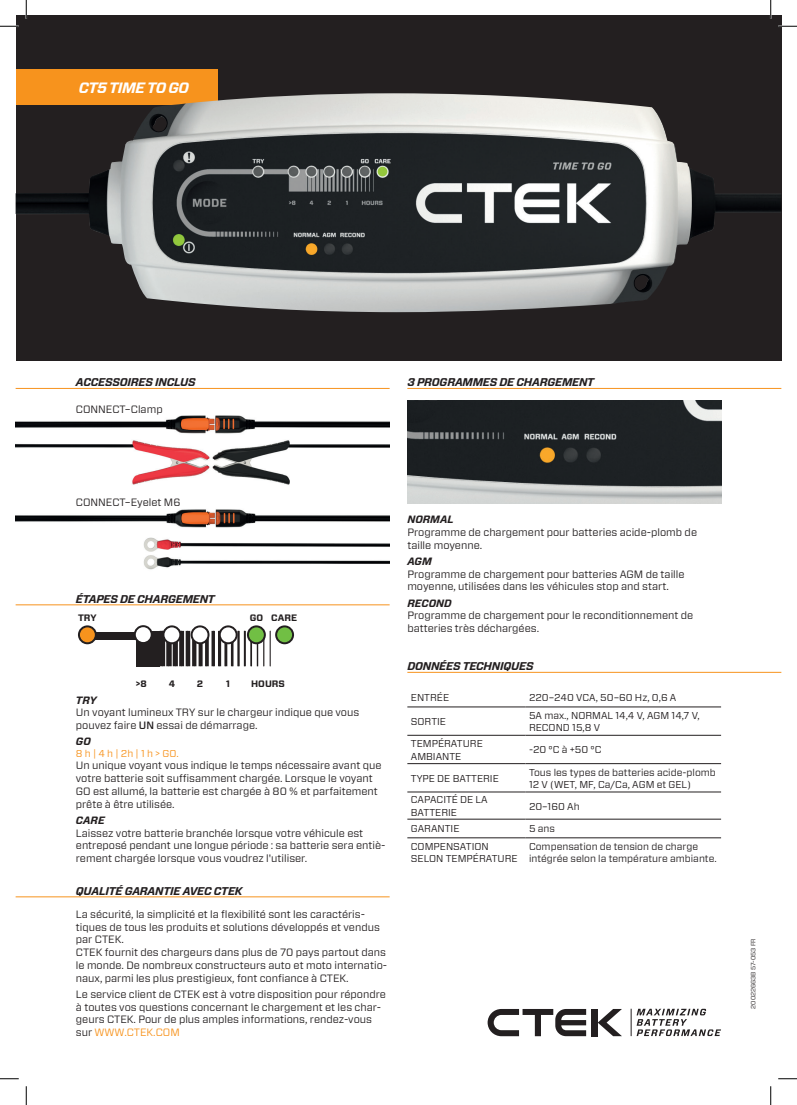
<style>
.page{position:relative;width:797px;height:1105px;background:#fff}
.page>*{position:absolute;margin:0;border:0;box-sizing:border-box;transform-origin:0 0}
.t1{font:italic 700 15px "Forza";letter-spacing:-.04em;color:#fff}
.t2{font:italic 700 11.25px "Forza";letter-spacing:-.02em;color:#231f20}
.t3{font:10.62px/12.8px "Forza";color:#231f20}
.t4{font:italic 700 10.62px "Forza";color:#231f20}
.t5{font:10px/12px "Forza";color:#231f20}
.t6{font:10px "Forza";color:#f7931d}
.t7{font:700 9.38px "Forza";color:#231f20}
.t8{font:6.25px "Forza";color:#231f20}
.s1{font-weight:500}
.s2{color:#f7931d}
</style>
<div class="page">
<div style="left:16px;top:16px;width:765px;height:345px;background:#231f20"></div>
<div style="left:16px;top:69px;width:201px;height:36px;background:#f7931d"></div>
<div style="left:591px;top:1009px;width:6px;height:27px;background:#231f20"></div>
<svg style="left:597px;top:1009px;width:25px;height:27px"></svg>
<svg style="left:487px;top:1009px;width:99px;height:27px"></svg>
<svg style="left:631px;top:1009px;width:90px;height:27px"></svg>
<img style="left:16px;top:93px;width:765px;height:219px">
<hr style="left:16px;top:604px;width:373px;height:1px;background:#f7931d">
<img style="left:16px;top:415px;width:373px;height:70px">
<img style="left:16px;top:509px;width:373px;height:61px">
<hr style="left:407px;top:672px;width:374px;height:1px;background:#f7931d">
<hr style="left:16px;top:896px;width:373px;height:1px;background:#f7931d">
<hr style="left:407px;top:707px;width:118px;height:1px;background:#231f20">
<hr style="left:525px;top:707px;width:196px;height:1px;background:#231f20">
<hr style="left:407px;top:735px;width:118px;height:1px;background:#231f20">
<hr style="left:525px;top:735px;width:196px;height:1px;background:#231f20">
<hr style="left:407px;top:763px;width:118px;height:1px;background:#231f20">
<hr style="left:525px;top:763px;width:196px;height:1px;background:#231f20">
<hr style="left:407px;top:792px;width:118px;height:1px;background:#231f20">
<hr style="left:525px;top:792px;width:196px;height:1px;background:#231f20">
<hr style="left:407px;top:819px;width:118px;height:1px;background:#231f20">
<hr style="left:525px;top:819px;width:196px;height:1px;background:#231f20">
<hr style="left:407px;top:837px;width:118px;height:1px;background:#231f20">
<hr style="left:525px;top:837px;width:196px;height:1px;background:#231f20">
<hr style="left:407px;top:388px;width:374px;height:1px;background:#f7931d">
<hr style="left:16px;top:388px;width:373px;height:1px;background:#f7931d">
<img style="left:407px;top:401px;width:314px;height:103px">
<div style="left:80px;top:631px;width:65px;height:8px;background:#231f20"></div>
<div style="left:136px;top:631px;width:24px;height:35px;background:#231f20"></div>
<svg style="left:78px;top:625px;width:19px;height:19px"></svg>
<div style="left:166px;top:631px;width:6px;height:35px;background:#231f20"></div>
<div style="left:160px;top:631px;width:5px;height:35px;background:#231f20"></div>
<div style="left:173px;top:631px;width:5px;height:35px;background:#231f20"></div>
<div style="left:179px;top:631px;width:5px;height:35px;background:#231f20"></div>
<hr style="left:186px;top:631px;width:4px;height:35px;background:#231f20">
<svg style="left:192px;top:640px;width:4px;height:26px"></svg>
<div style="left:198px;top:631px;width:5px;height:35px;background:#231f20"></div>
<svg style="left:205px;top:638px;width:4px;height:28px"></svg>
<svg style="left:211px;top:631px;width:4px;height:35px"></svg>
<hr style="left:218px;top:631px;width:3px;height:35px;background:#231f20">
<hr style="left:224px;top:631px;width:3px;height:35px;background:#231f20">
<hr style="left:231px;top:631px;width:2px;height:35px;background:#231f20">
<hr style="left:237px;top:631px;width:3px;height:35px;background:#231f20">
<hr style="left:244px;top:631px;width:2px;height:35px;background:#231f20">
<hr style="left:250px;top:631px;width:2px;height:35px;background:#231f20">
<hr style="left:257px;top:631px;width:1px;height:35px;background:#231f20">
<hr style="left:263px;top:631px;width:1px;height:35px;background:#231f20">
<hr style="left:270px;top:631px;width:1px;height:35px;background:#231f20">
<svg style="left:191px;top:625px;width:18px;height:19px"></svg>
<div style="left:193px;top:627px;width:14px;height:15px;background:#fff;border-radius:50%"></div>
<svg style="left:219px;top:625px;width:19px;height:19px"></svg>
<div style="left:221px;top:627px;width:15px;height:15px;background:#fff;border-radius:50%"></div>
<svg style="left:275px;top:625px;width:19px;height:19px"></svg>
<div style="left:277px;top:627px;width:15px;height:15px;background:#71bf44;border-radius:50%"></div>
<svg style="left:247px;top:625px;width:19px;height:19px"></svg>
<svg style="left:162px;top:625px;width:19px;height:19px"></svg>
<svg style="left:134px;top:625px;width:19px;height:19px"></svg>
<div style="left:136px;top:627px;width:15px;height:15px;background:#fff;border-radius:50%"></div>
<svg style="left:0;top:25px;width:19px;height:2px"></svg>
<svg style="left:778px;top:25px;width:19px;height:2px"></svg>
<svg style="left:0;top:1078px;width:19px;height:1px"></svg>
<svg style="left:778px;top:1078px;width:19px;height:1px"></svg>
<svg style="left:25px;top:0;width:2px;height:19px"></svg>
<svg style="left:25px;top:1086px;width:2px;height:19px"></svg>
<svg style="left:770px;top:0;width:1px;height:19px"></svg>
<svg style="left:770px;top:1086px;width:1px;height:19px"></svg>
<h1 class="t1" style="left:79px;top:77px;width:112px">CT5 TIME TO GO</h1>
<p class="t2" style="left:76px;top:375px;width:121px">ACCESSOIRES INCLUS</p>
<p class="t2" style="left:407px;top:375px;width:188px">3 PROGRAMMES DE CHARGEMENT</p>
<p class="t3" style="left:76px;top:403px;width:88px">CONNECT–Clamp</p>
<p class="t3" style="left:76px;top:496px;width:106px">CONNECT–Eyelet M6</p>
<p class="t2" style="left:76px;top:591px;width:140px">ÉTAPES DE CHARGEMENT</p>
<p class="t7" style="left:78px;top:612px;width:20px">TRY</p>
<p class="t7" style="left:250px;top:612px;width:49px">GO CARE</p>
<p class="t7" style="left:136px;top:678px;width:12px">&gt;8</p>
<p class="t7" style="left:169px;top:678px;width:8px">4</p>
<p class="t7" style="left:197px;top:678px;width:8px">2</p>
<p class="t7" style="left:226px;top:678px;width:5px">1</p>
<p class="t7" style="left:251px;top:678px;width:35px">HOURS</p>
<p class="t4" style="left:76px;top:693px;width:22px">TRY</p>
<p class="t3" style="left:76px;top:706px;width:285px">Un voyant lumineux TRY sur le chargeur indique que vous pouvez faire <span class="s1">UN</span> essai de démarrage.</p>
<p class="t4" style="left:76px;top:734px;width:16px">GO</p>
<p class="t6" style="left:76px;top:746px;width:104px">8 h | 4 h | 2h | 1 h &gt; GO.</p>
<p class="t3" style="left:76px;top:759px;width:307px">Un unique voyant vous indique le temps nécessaire avant que votre batterie soit suffisamment chargée. Lorsque le voyant GO est allumé, la batterie est chargée à 80 % et parfaitement prête à être utilisée.</p>
<p class="t4" style="left:76px;top:813px;width:30px">CARE</p>
<p class="t3" style="left:76px;top:826px;width:311px">Laissez votre batterie branchée lorsque votre véhicule est entreposé pendant une longue période : sa batterie sera entiè&shy;rement chargée lorsque vous voudrez l'utiliser.</p>
<p class="t2" style="left:76px;top:883px;width:168px">QUALITÉ GARANTIE AVEC CTEK</p>
<p class="t3" style="left:76px;top:908px;width:313px">La sécurité, la simplicité et la flexibilité sont les caractéris&shy;tiques de tous les produits et solutions développés et vendus par CTEK.<br>CTEK fournit des chargeurs dans plus de 70 pays partout dans le monde. De nombreux constructeurs auto et moto internatio&shy;naux, parmi les plus prestigieux, font confiance à CTEK.</p>
<p class="t3" style="left:76px;top:988px;width:311px">Le service client de CTEK est à votre disposition pour répondre à toutes vos questions concernant le chargement et les char&shy;geurs CTEK. Pour de plus amples informations, rendez-vous sur <span class="s2">WWW.CTEK.COM</span></p>
<p class="t4" style="left:407px;top:512px;width:48px">NORMAL</p>
<p class="t3" style="left:407px;top:526px;width:291px">Programme de chargement pour batteries acide-plomb de taille moyenne.</p>
<p class="t4" style="left:407px;top:554px;width:26px">AGM</p>
<p class="t3" style="left:407px;top:567px;width:279px">Programme de chargement pour batteries AGM de taille moyenne, utilisées dans les véhicules stop and start.</p>
<p class="t4" style="left:407px;top:596px;width:46px">RECOND</p>
<p class="t3" style="left:407px;top:609px;width:287px">Programme de chargement pour le reconditionnement de batteries très déchargées.</p>
<p class="t2" style="left:407px;top:659px;width:128px">DONNÉES TECHNIQUES</p>
<p class="t5" style="left:411px;top:692px;width:40px">ENTRÉE</p>
<p class="t5" style="left:529px;top:692px;width:149px">220–240 VCA, 50–60 Hz, 0,6 A</p>
<p class="t5" style="left:411px;top:715px;width:37px">SORTIE</p>
<p class="t5" style="left:529px;top:709px;width:172px">5A max., NORMAL 14,4 V, AGM 14,7 V,<br>RECOND 15,8 V</p>
<p class="t5" style="left:411px;top:737px;width:73px;line-height:12.4px">TEMPÉRATURE<br>AMBIANTE</p>
<p class="t5" style="left:529px;top:744px;width:74px">-20 °C à +50 °C</p>
<p class="t5" style="left:411px;top:772px;width:89px">TYPE DE BATTERIE</p>
<p class="t5" style="left:529px;top:766px;width:188px">Tous les types de batteries acide-plomb<br>12 V (WET, MF, Ca/Ca, AGM et GEL)</p>
<p class="t5" style="left:411px;top:793px;width:78px;line-height:12.4px">CAPACITÉ DE LA<br>BATTERIE</p>
<p class="t5" style="left:529px;top:800px;width:52px">20–160 Ah</p>
<p class="t5" style="left:411px;top:823px;width:50px">GARANTIE</p>
<p class="t5" style="left:529px;top:823px;width:28px">5 ans</p>
<p class="t5" style="left:411px;top:840px;width:108px;line-height:12.4px">COMPENSATION<br>SELON TEMPÉRATURE</p>
<p class="t5" style="left:529px;top:840px;width:189px">Compensation de tension de charge intégrée selon la température ambiante.</p>
<p class="t8" style="left:749px;top:1009px;width:72px;rotate:-90deg">20022663B 57-053 FR</p>
</div>
